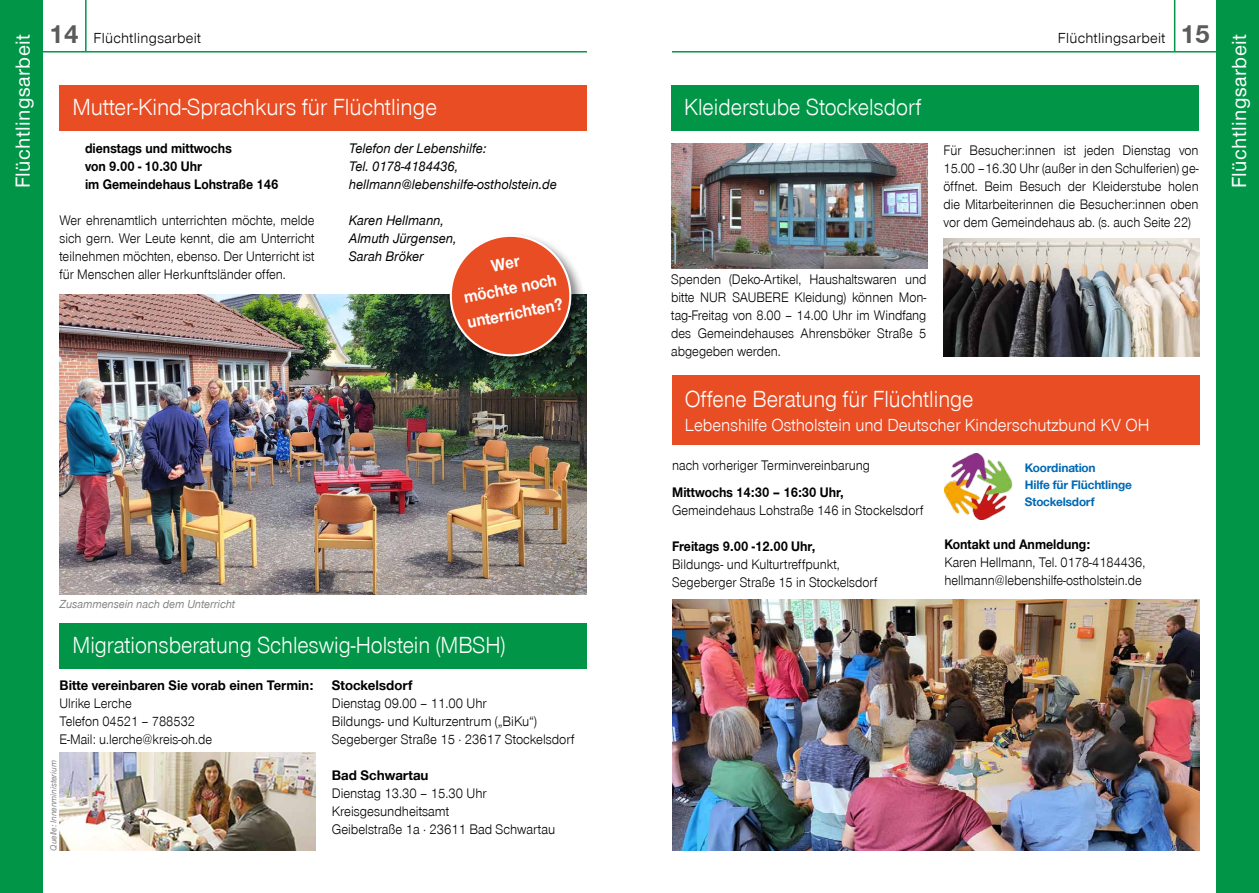
<style>
.page{position:relative;width:1259px;height:893px;background:#fff}
.page>*{position:absolute;margin:0;border:0;box-sizing:border-box;transform-origin:0 0}
.t1{font:700 27px "Nordkirchen Font";color:#5a5c5b}
.t2{font:24px "Nordkirchen Font";color:#fff;scale:.92 1}
.t3{font:24px "Nordkirchen Font";color:#fff;scale:.95 1}
.t4{font:500 21px "Nordkirchen Font";letter-spacing:.02em;color:#fff}
.t5{font:18px "Nordkirchen Font";color:#fff;scale:.95 1}
.t6{font:700 17.55px/25.3px "Nordkirchen Font";color:#fff;text-align:center;scale:.92 1}
.t7{font:15px "Nordkirchen Font";letter-spacing:.02em;color:#000}
.t8{font:14.25px/18px "Nordkirchen Font";color:#000;text-align:justify;scale:.92 1}
.t9{font:14.25px/18px "Nordkirchen Font";color:#000;scale:.94 1}
.t10{font:700 14.25px/18px "Nordkirchen Font";color:#000;scale:.92 1}
.t11{font:italic 500 14.25px/18px "Nordkirchen Font";color:#000;scale:.95 1}
.t12{font:700 14.25px "Nordkirchen Font";color:#000}
.t13{font:700 12.6px/17.4px "Nordkirchen Font";letter-spacing:-.015em;color:#0069b4}
.t14{font:italic 500 12px "Nordkirchen Font";color:#858484;scale:.95 1}
.t15{font:italic 500 9px "Nordkirchen Font";color:#858484;scale:.95 1}
</style>
<div class="page">
<div style="left:0;top:0;width:43px;height:893px;background:#019647"></div>
<div style="left:1216px;top:0;width:43px;height:893px;background:#019647"></div>
<hr style="left:43px;top:51px;width:544px;height:2px;background:#019647">
<hr style="left:672px;top:51px;width:544px;height:2px;background:#019647">
<hr style="left:1174px;top:0;width:1px;height:51px;background:#019647">
<img style="left:60px;top:294px;width:527px;height:300px">
<hr style="left:85px;top:0;width:2px;height:51px;background:#019647">
<div style="left:60px;top:85px;width:527px;height:46px;background:#e94d23"></div>
<div style="left:671px;top:85px;width:527px;height:46px;background:#019647"></div>
<div style="left:60px;top:623px;width:527px;height:46px;background:#019647"></div>
<div style="left:672px;top:375px;width:527px;height:70px;background:#e94d23"></div>
<div style="left:446px;top:232px;width:140px;height:139px;background:#000;opacity:.5"></div>
<svg style="left:445px;top:232px;width:130px;height:129px"></svg>
<img style="left:943px;top:238px;width:256px;height:118px">
<img style="left:671px;top:144px;width:256px;height:124px">
<img style="left:59px;top:753px;width:256px;height:98px">
<img style="left:944px;top:453px;width:69px;height:67px">
<img style="left:672px;top:599px;width:527px;height:251px">
<h1 class="t1" style="left:49px;top:18px;width:32px">14</h1>
<h1 class="t1" style="left:1180px;top:18px;width:32px">15</h1>
<h3 class="t4" style="left:10px;top:188px;width:156px;rotate:-90deg">Flüchtlingsarbeit</h3>
<p class="t7" style="left:94px;top:29px;width:109px">Flüchtlingsarbeit</p>
<p class="t7" style="left:1057px;top:29px;width:109px">Flüchtlingsarbeit</p>
<h2 class="t3" style="left:72px;top:94px;width:385px">Mutter-Kind-Sprachkurs für Flüchtlinge</h2>
<h2 class="t2" style="left:684px;top:94px;width:259px">Kleiderstube Stockelsdorf</h2>
<p class="t10" style="left:85px;top:140px;width:212px">dienstags und mittwochs<br>von 9.00 - 10.30 Uhr<br>im Gemeindehaus Lohstraße 146</p>
<p class="t8" style="left:59px;top:212px;width:279px">Wer ehrenamtlich unterrichten möchte, melde sich gern. Wer Leute kennt, die am Unterricht teilnehmen möchten, ebenso. Der Unterricht ist für Menschen aller Herkunftsländer offen.</p>
<p class="t11" style="left:349px;top:140px;width:220px">Telefon der Lebenshilfe:<br>Tel. 0178-4184436, hellmann@lebenshilfe-ostholstein.de</p>
<p class="t11" style="left:349px;top:212px;width:115px">Karen Hellmann,<br>Almuth Jürgensen,<br>Sarah Bröker</p>
<p class="t8" style="left:943px;top:141px;width:279px">Für Besucher:innen ist jeden Dienstag von 15.00 –16.30 Uhr (außer in den Schulferien) ge&shy;öffnet. Beim Besuch der Kleiderstube holen die Mitarbeiterinnen die Besucher:innen oben vor dem Gemeindehaus ab. (s. auch Seite 22)</p>
<p class="t6" style="left:455px;top:260px;width:107px;rotate:-11deg">Wer<br>möchte noch unterrichten?</p>
<p class="t8" style="left:671px;top:270px;width:279px">Spenden (Deko-Artikel, Haushaltswaren und bitte NUR SAUBERE Kleidung) können Mon&shy;tag-Freitag von 8.00 – 14.00 Uhr im Windfang des Gemeindehauses Ahrensböker Straße 5 abgegeben werden.</p>
<p class="t14" style="left:59px;top:597px;width:186px">Zusammensein nach dem Unterricht</p>
<h2 class="t2" style="left:72px;top:632px;width:472px">Migrationsberatung Schleswig-Holstein (MBSH)</h2>
<p class="t12" style="left:60px;top:676px;width:255px">Bitte vereinbaren Sie vorab einen Termin:</p>
<p class="t8" style="left:60px;top:694px;width:167px;text-align:left">Ulrike Lerche<br>Telefon 04521 – 788532<br>E-Mail: u.lerche@kreis-oh.de</p>
<p class="t12" style="left:332px;top:676px;width:82px">Stockelsdorf</p>
<p class="t9" style="left:332px;top:694px;width:260px">Dienstag 09.00 – 11.00 Uhr<br>Bildungs- und Kulturzentrum („BiKu“)<br>Segeberger Straße 15 · 23617 Stockelsdorf</p>
<p class="t12" style="left:332px;top:766px;width:98px">Bad Schwartau</p>
<p class="t9" style="left:332px;top:784px;width:239px">Dienstag 13.30 – 15.30 Uhr<br>Kreisgesundheitsamt<br>Geibelstraße 1a · 23611 Bad Schwartau</p>
<p class="t15" style="left:48px;top:851px;width:96px;rotate:-90deg">Quelle: Innenministerium</p>
<h2 class="t2" style="left:685px;top:386px;width:315px">Offene Beratung für Flüchtlinge</h2>
<p class="t5" style="left:685px;top:415px;width:490px">Lebenshilfe Ostholstein und Deutscher Kinderschutzbund KV OH</p>
<p class="t8" style="left:672px;top:456px;width:217px">nach vorheriger Terminvereinbarung</p>
<p class="t10" style="left:672px;top:483px;width:188px">Mittwochs 14:30 – 16:30 Uhr,</p>
<p class="t8" style="left:672px;top:501px;width:274px">Gemeindehaus Lohstraße 146 in Stockelsdorf</p>
<p class="t10" style="left:672px;top:537px;width:157px">Freitags 9.00 -12.00 Uhr,</p>
<p class="t8" style="left:672px;top:555px;width:225px">Bildungs- und Kulturtreffpunkt,<br>Segeberger Straße 15 in Stockelsdorf</p>
<p class="t13" style="left:1025px;top:459px;width:109px">Koordination<br>Hilfe für Flüchtlinge<br>Stockelsdorf</p>
<p class="t10" style="left:944px;top:535px;width:160px">Kontakt und Anmeldung:</p>
<p class="t8" style="left:944px;top:554px;width:220px">Karen Hellmann, Tel. 0178-4184436, hellmann@lebenshilfe-ostholstein.de</p>
<h3 class="t4" style="left:1226px;top:188px;width:156px;rotate:-90deg">Flüchtlingsarbeit</h3>
</div>
